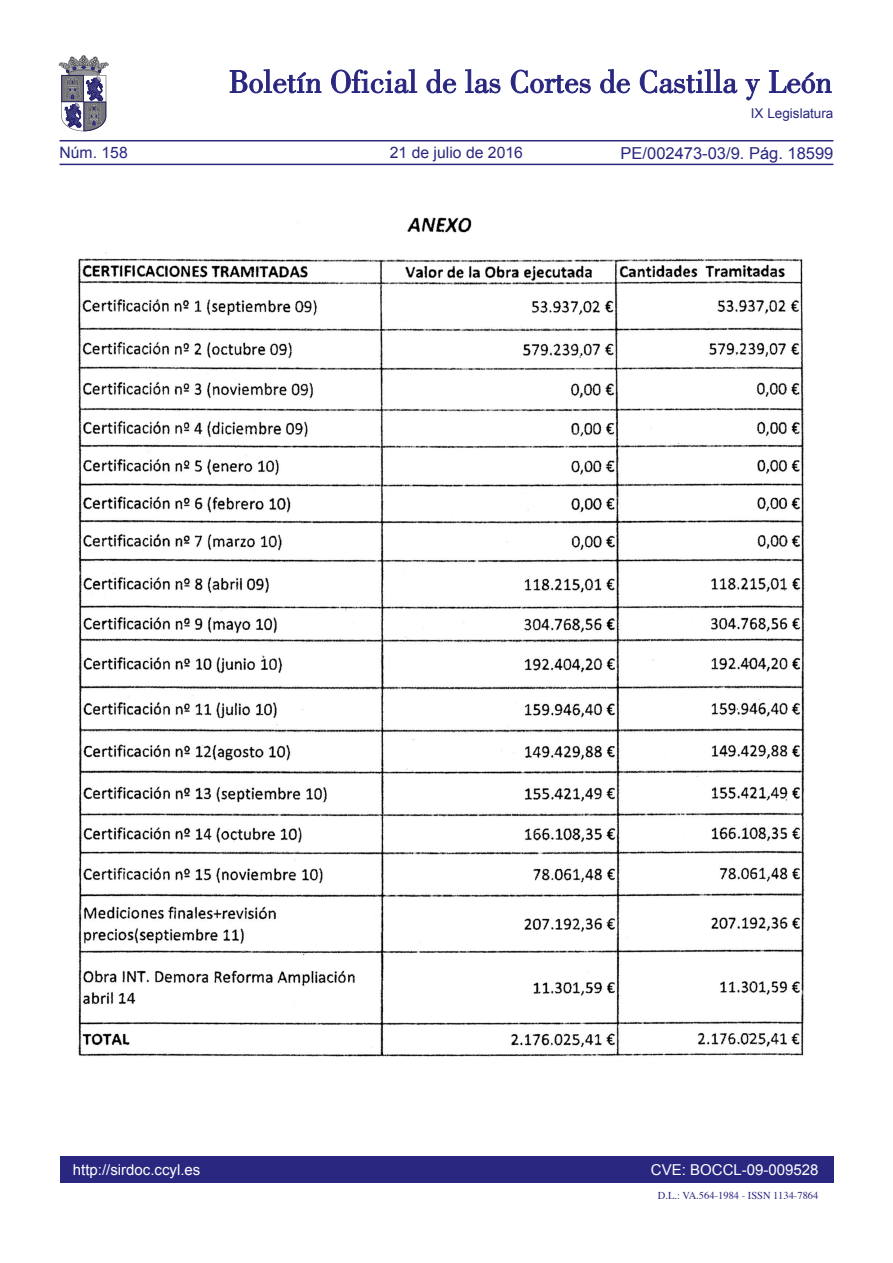
<style>
.page{position:relative;width:893px;height:1263px;background:#fff}
.page>*{position:absolute;margin:0;border:0;box-sizing:border-box;transform-origin:0 0}
.t1{font:16.5px "Arial";color:#292780}
.t2{font:15.75px "Arial";color:#292780}
.t3{font:15px "Arial";color:#fff}
.t4{font:13.5px "Arial";color:#292780}
.t5{font:10.5px "Times";color:#292780}
</style>
<div class="page">
<div style="left:60px;top:1157px;width:773px;height:26px;background:#292780"></div>
<hr style="left:60px;top:164px;width:773px;height:1px;background:#292780">
<hr style="left:60px;top:140px;width:773px;height:1px;background:#292780">
<svg style="left:230px;top:69px;width:91px;height:24px"></svg>
<svg style="left:331px;top:69px;width:86px;height:24px"></svg>
<svg style="left:426px;top:69px;width:30px;height:24px"></svg>
<svg style="left:465px;top:69px;width:35px;height:24px"></svg>
<svg style="left:511px;top:70px;width:80px;height:23px"></svg>
<svg style="left:600px;top:69px;width:30px;height:24px"></svg>
<svg style="left:640px;top:69px;width:97px;height:24px"></svg>
<svg style="left:745px;top:79px;width:15px;height:21px"></svg>
<svg style="left:769px;top:70px;width:62px;height:23px"></svg>
<svg style="left:59px;top:55px;width:49px;height:76px"></svg>
<img style="left:78px;top:217px;width:727px;height:840px">
<p class="t2" style="left:60px;top:142px;width:70px">Núm. 158</p>
<p class="t2" style="left:390px;top:142px;width:135px">21 de julio de 2016</p>
<p class="t4" style="left:751px;top:105px;width:84px">IX Legislatura</p>
<p class="t1" style="left:621px;top:142px;width:214px">PE/002473-03/9. Pág. 18599</p>
<p class="t3" style="left:73px;top:1159px;width:129px">http://sirdoc.ccyl.es</p>
<p class="t3" style="left:651px;top:1159px;width:169px">CVE: BOCCL-09-009528</p>
<p class="t5" style="left:658px;top:1185px;width:162px">D.L.: VA.564-1984 - ISSN 1134-7864</p>
</div>
